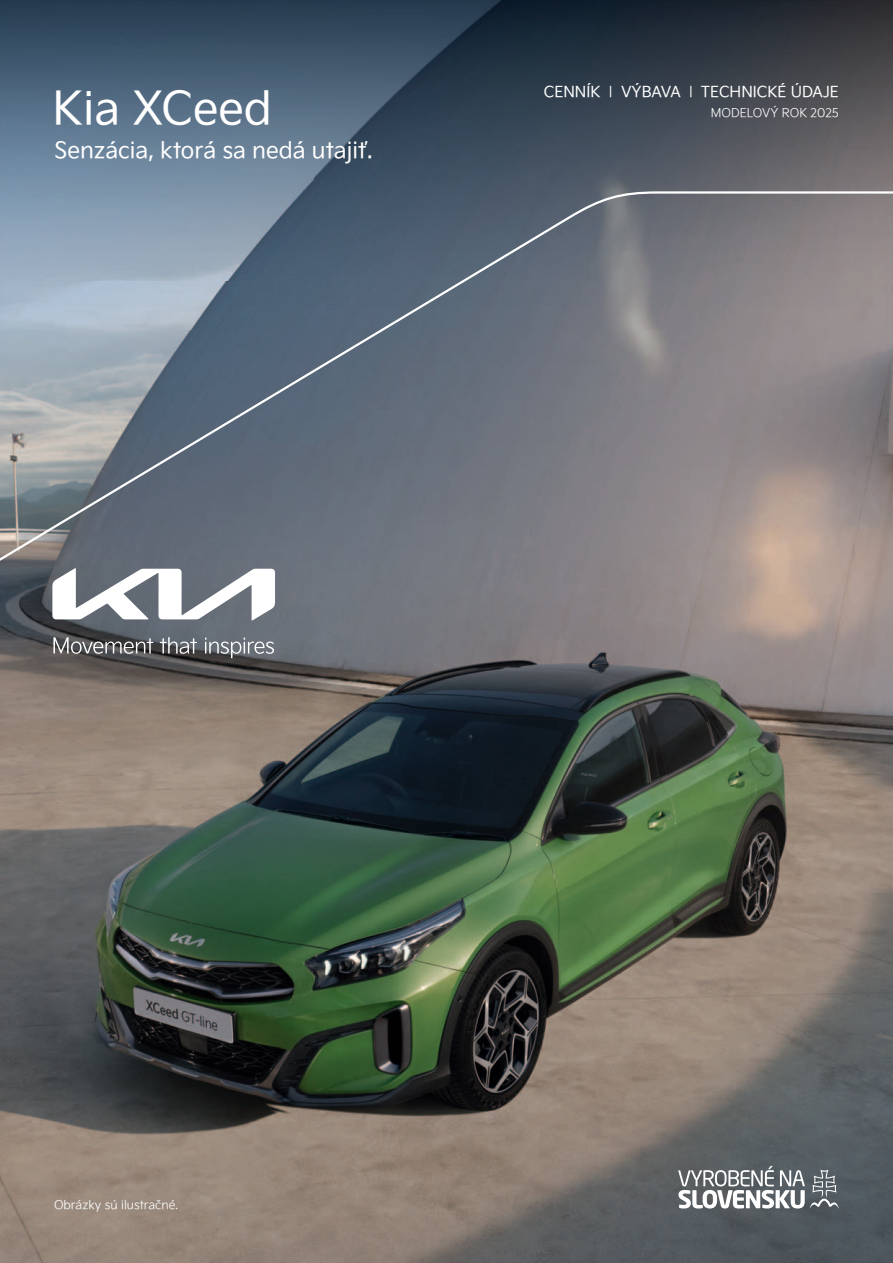
<style>
.page{position:relative;width:893px;height:1263px;background:#fff}
.page>*{position:absolute;margin:0;border:0;box-sizing:border-box;transform-origin:0 0}
.t1{font:45px "Kia Signature";color:#fff}
.t2{font:22.5px "Kia Signature";color:#fff}
.t3{font:15px "Kia Signature";color:#fff}
.t4{font:300 12px "Kia Signature";color:#fff}
.s1{font-weight:300}
</style>
<div class="page">
<img style="left:0;top:0;width:893px;height:1263px">
<svg style="left:0;top:190px;width:893px;height:380px;background:#7a7f89"></svg>
<svg style="left:52px;top:568px;width:223px;height:52px"></svg>
<svg style="left:53px;top:637px;width:100px;height:17px;background:#717172"></svg>
<svg style="left:160px;top:637px;width:37px;height:17px"></svg>
<svg style="left:205px;top:638px;width:69px;height:20px"></svg>
<svg style="left:678px;top:1166px;width:161px;height:43px"></svg>
<h1 class="t1" style="left:52px;top:82px;width:221px">Kia XCeed</h1>
<h2 class="t2" style="left:54px;top:137px;width:320px">Senzácia, ktorá sa nedá utajiť.</h2>
<p class="t3" style="left:544px;top:83px;width:297px">CENNÍK <span class="s1">I</span> VÝBAVA <span class="s1">I</span> TECHNICKÉ ÚDAJE</p>
<p class="t4" style="left:711px;top:108px;width:130px">MODELOVÝ ROK 2025</p>
<p class="t4" style="left:54px;top:1200px;width:126px">Obrázky sú ilustračné.</p>
</div>
